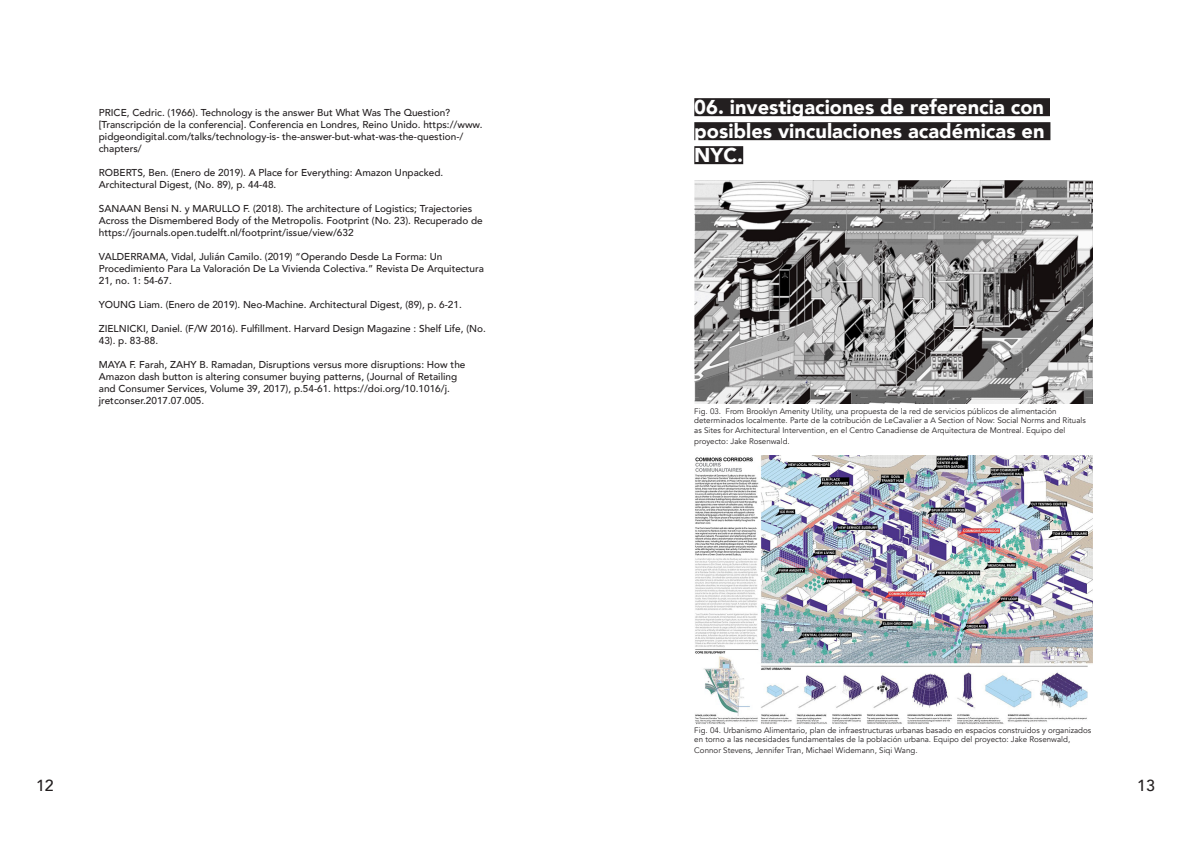
<style>
.page{position:relative;width:1191px;height:842px;background:#fff}
.page>*{position:absolute;margin:0;border:0;box-sizing:border-box;transform-origin:0 0}
.t1{font:900 20px/24px "Avenir";color:#fff;text-align:justify}
.t2{font:500 16px "Avenir";color:#231f20}
.t3{font:500 10px/12px "Avenir";color:#231f20}
.t4{font:8px/9.6px "Avenir";color:#231f20}
</style>
<div class="page">
<div style="left:694px;top:98px;width:356px;height:18px;background:#231f20"></div>
<div style="left:694px;top:122px;width:356px;height:18px;background:#231f20"></div>
<div style="left:694px;top:146px;width:49px;height:18px;background:#231f20"></div>
<img style="left:694px;top:180px;width:398px;height:224px">
<img style="left:695px;top:455px;width:397px;height:270px">
<p class="t3" style="left:99px;top:106px;width:385px">PRICE, Cedric. (1966). Technology is the answer But What Was The Question? [Transcripción de la conferencia]. Conferencia en Londres, Reino Unido. https://www. pidgeondigital.com/talks/technology-is- the-answer-but-what-was-the-question-/ chapters/</p>
<p class="t3" style="left:99px;top:166px;width:346px">ROBERTS, Ben. (Enero de 2019). A Place for Everything: Amazon Unpacked.<br>Architectural Digest, (No. 89), p. 44-48.</p>
<p class="t3" style="left:99px;top:202px;width:385px">SANAAN Bensi N. y MARULLO F. (2018). The architecture of Logistics; Trajectories<br>Across the Dismembered Body of the Metropolis. Footprint (No. 23). Recuperado de</p>
<p class="t3" style="left:99px;top:226px;width:256px">https://journals.open.tudelft.nl/footprint/issue/view/632</p>
<p class="t3" style="left:99px;top:250px;width:386px">VALDERRAMA, Vidal, Julián Camilo. (2019) “Operando Desde La Forma: Un<br>Procedimiento Para La Valoración De La Vivienda Colectiva.” Revista De Arquitectura<br>21, no. 1: 54-67.</p>
<p class="t3" style="left:99px;top:298px;width:364px">YOUNG Liam. (Enero de 2019). Neo-Machine. Architectural Digest, (89), p. 6-21.</p>
<p class="t3" style="left:99px;top:322px;width:388px">ZIELNICKI, Daniel. (F/W 2016). Fulfillment. Harvard Design Magazine : Shelf Life, (No.<br>43). p. 83-88.</p>
<p class="t3" style="left:99px;top:358px;width:368px">MAYA F. Farah, ZAHY B. Ramadan, Disruptions versus more disruptions: How the Amazon dash button is altering consumer buying patterns, (Journal of Retailing and Consumer Services, Volume 39, 2017), p.54-61. https://doi.org/10.1016/j. jretconser.2017.07.005.</p>
<p class="t1" style="left:694px;top:95px;width:352px">06. investigaciones de referencia con posibles vinculaciones académicas en NYC.</p>
<p class="t4" style="left:694px;top:406px;width:393px">Fig. 03. From Brooklyn Amenity Utility, una propuesta de la red de servicios públicos de alimentación determinados localmente. Parte de la cotribución de LeCavalier a A Section of Now: Social Norms and Rituals as Sites for Architectural Intervention, en el Centro Canadiense de Arquitectura de Montreal. Equipo del</p>
<p class="t4" style="left:694px;top:436px;width:97px">proyecto: Jake Rosenwald.</p>
<p class="t4" style="left:694px;top:725px;width:398px">Fig. 04. Urbanismo Alimentario, plan de infraestructuras urbanas basado en espacios construidos y organizados en torno a las necesidades fundamentales de la población urbana. Equipo del proyecto: Jake Rosenwald,</p>
<p class="t4" style="left:694px;top:746px;width:225px">Connor Stevens, Jennifer Tran, Michael Widemann, Siqi Wang.</p>
<h2 class="t2" style="left:36px;top:772px;width:19px">12</h2>
<h2 class="t2" style="left:1137px;top:772px;width:19px">13</h2>
</div>
